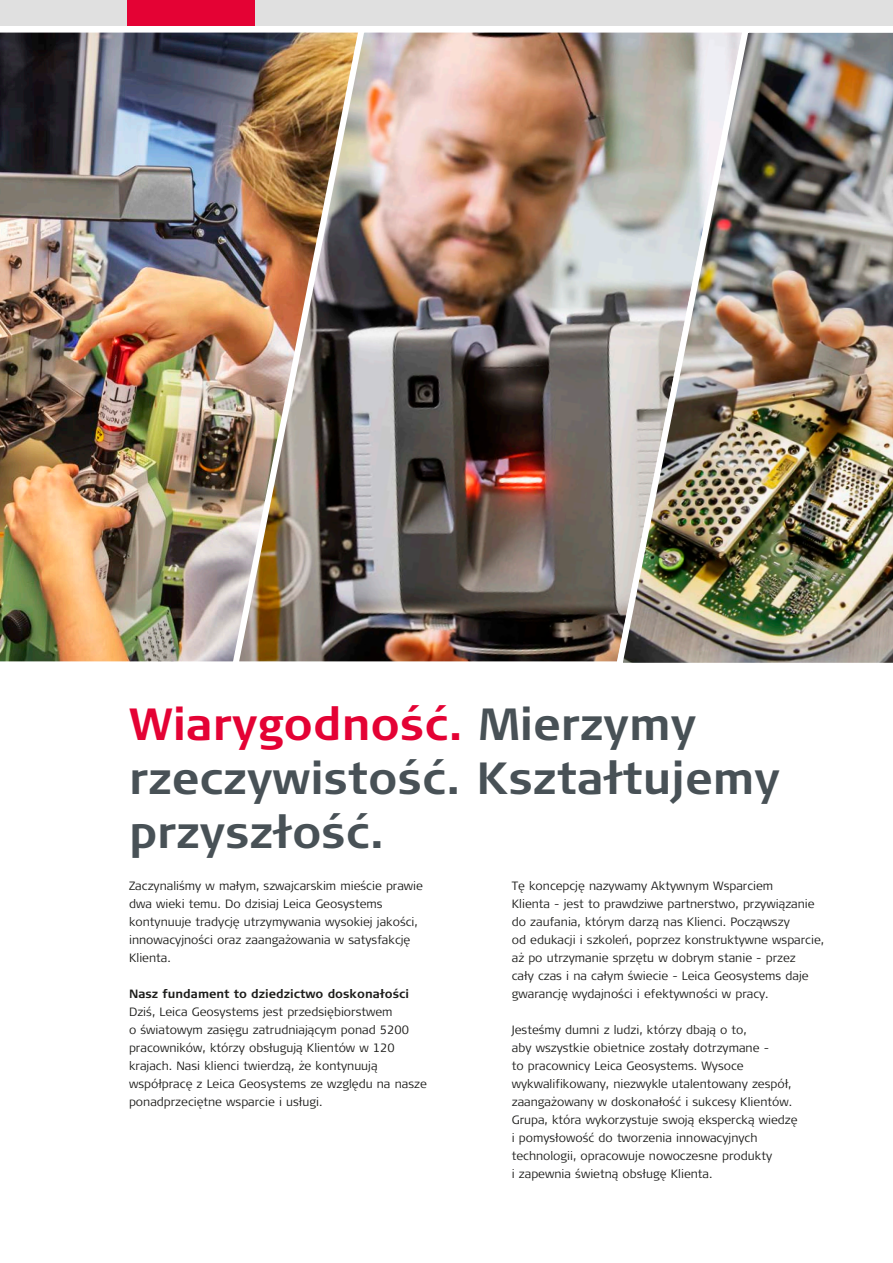
<style>
.page{position:relative;width:893px;height:1263px;background:#fff}
.page>*{position:absolute;margin:0;border:0;box-sizing:border-box;transform-origin:0 0}
.t1{font:700 45px/54px "Signa Pro";color:#485156}
.t2{font:300 12px/18px "Signa Pro";color:#1d1d1b}
.t3{font:700 12px "Signa Pro";color:#1d1d1b}
.s1{color:#e40234}
</style>
<div class="page">
<img style="left:0;top:32px;width:228px;height:630px">
<img style="left:228px;top:32px;width:384px;height:630px">
<img style="left:612px;top:32px;width:281px;height:631px">
<div style="left:0;top:0;width:893px;height:26px;background:#e0e0e0"></div>
<div style="left:128px;top:0;width:127px;height:26px;background:#e40234"></div>
<h1 class="t1" style="left:129px;top:695px;width:652px"><span class="s1">Wiarygodność.</span> Mierzymy rzeczywistość. Kształtujemy przyszłość.</h1>
<p class="t2" style="left:129px;top:877px;width:295px">Zaczynaliśmy w małym, szwajcarskim mieście prawie dwa wieki temu. Do dzisiaj Leica Geosystems kontynuuje tradycję utrzymywania wysokiej jakości, innowacyjności oraz zaangażowania w satysfakcję Klienta.</p>
<p class="t3" style="left:129px;top:986px;width:282px">Nasz fundament to dziedzictwo doskonałości</p>
<p class="t2" style="left:129px;top:1003px;width:299px">Dziś, Leica Geosystems jest przedsiębiorstwem<br>o światowym zasięgu zatrudniającym ponad 5200 pracowników, którzy obsługują Klientów w 120 krajach. Nasi klienci twierdzą, że kontynuują współpracę z Leica Geosystems ze względu na nasze ponadprzeciętne wsparcie i usługi.</p>
<p class="t2" style="left:512px;top:877px;width:314px">Tę koncepcję nazywamy Aktywnym Wsparciem<br>Klienta - jest to prawdziwe partnerstwo, przywiązanie do zaufania, którym darzą nas Klienci. Począwszy<br>od edukacji i szkoleń, poprzez konstruktywne wsparcie, aż po utrzymanie sprzętu w dobrym stanie - przez<br>cały czas i na całym świecie - Leica Geosystems daje gwarancję wydajności i efektywności w pracy.</p>
<p class="t2" style="left:512px;top:1021px;width:287px">Jesteśmy dumni z ludzi, którzy dbają o to,<br>aby wszystkie obietnice zostały dotrzymane -<br>to pracownicy Leica Geosystems. Wysoce wykwalifikowany, niezwykle utalentowany zespół, zaangażowany w doskonałość i sukcesy Klientów.<br>Grupa, która wykorzystuje swoją ekspercką wiedzę i pomysłowość do tworzenia innowacyjnych technologii, opracowuje nowoczesne produkty<br>i zapewnia świetną obsługę Klienta.</p>
</div>
